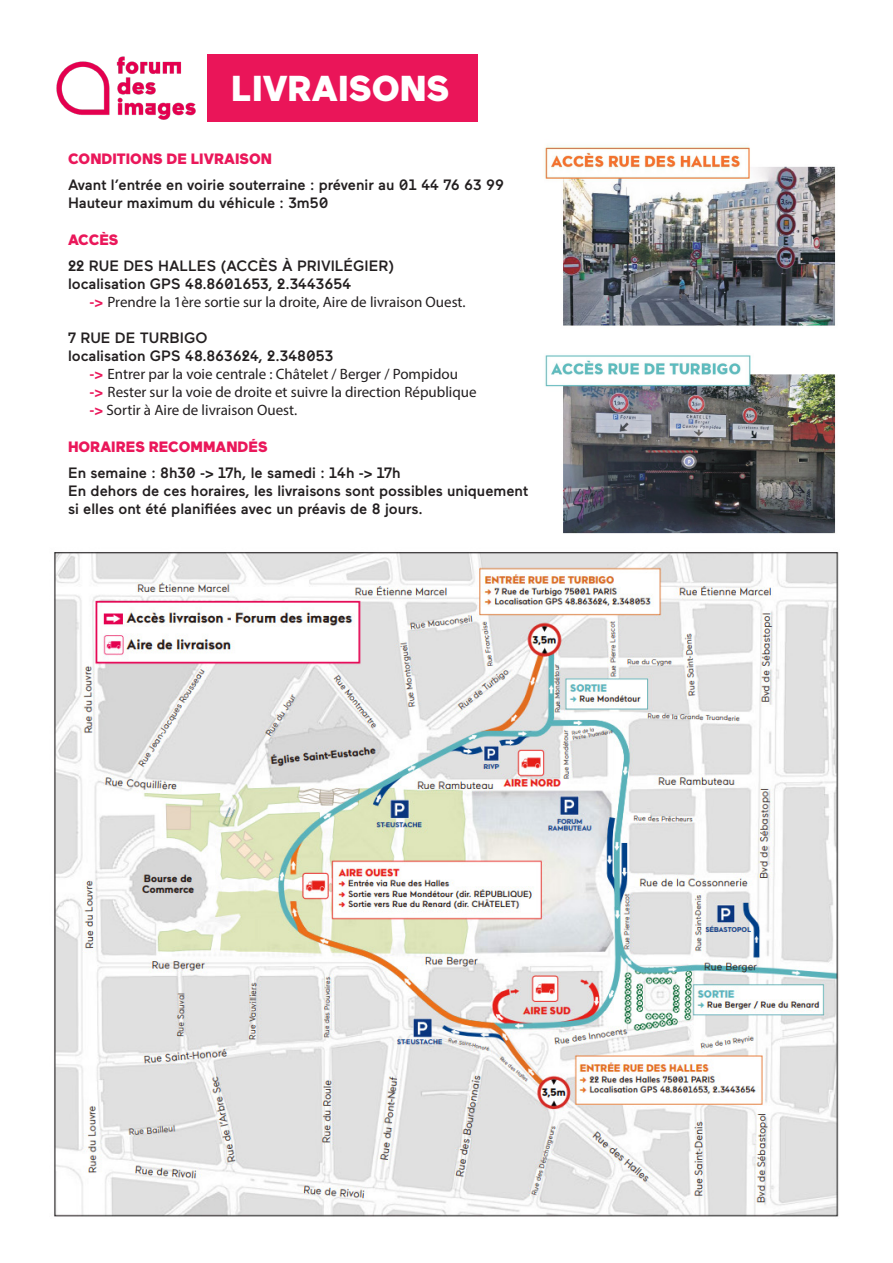
<style>
.page{position:relative;width:893px;height:1263px;background:#fff}
.page>*{position:absolute;margin:0;border:0;box-sizing:border-box;transform-origin:0 0}
.t1{font:900 36px "Maax";color:#fff}
.t2{font:500 15px "Maax";color:#231f20}
.t3{font:15px "Myriad Pro";color:#231f20}
.t4{font:900 15px "Maax";color:#ea175a}
.s1{font-family:"Maax";font-weight:500;color:#ea175a}
</style>
<div class="page">
<div style="left:207px;top:54px;width:271px;height:67px;background:#ea1559"></div>
<img style="left:56px;top:56px;width:140px;height:64px">
<img style="left:545px;top:146px;width:291px;height:388px">
<img style="left:54px;top:552px;width:785px;height:665px">
<p class="t1" style="left:231px;top:64px;width:220px">LIVRAISONS</p>
<p class="t4" style="left:68px;top:149px;width:206px">CONDITIONS DE LIVRAISON</p>
<p class="t2" style="left:68px;top:175px;width:438px">Avant l’entrée en voirie souterraine : prévenir au 01 44 76 63 99</p>
<p class="t2" style="left:68px;top:193px;width:262px">Hauteur maximum du véhicule : 3m50</p>
<p class="t4" style="left:68px;top:230px;width:52px">ACCÈS</p>
<p class="t2" style="left:68px;top:256px;width:328px">22 RUE DES HALLES (ACCÈS À PRIVILÉGIER)</p>
<p class="t2" style="left:68px;top:274px;width:285px">localisation GPS 48.8601653, 2.3443654</p>
<p class="t3" style="left:90px;top:292px;width:377px"><span class="s1">-&gt;</span> Prendre la 1ère sortie sur la droite, Aire de livraison Ouest.</p>
<p class="t2" style="left:68px;top:328px;width:141px">7 RUE DE TURBIGO</p>
<p class="t2" style="left:68px;top:346px;width:267px">localisation GPS 48.863624, 2.348053</p>
<p class="t3" style="left:90px;top:364px;width:370px"><span class="s1">-&gt;</span> Entrer par la voie centrale : Châtelet / Berger / Pompidou</p>
<p class="t3" style="left:90px;top:382px;width:388px"><span class="s1">-&gt;</span> Rester sur la voie de droite et suivre la direction République</p>
<p class="t3" style="left:90px;top:400px;width:209px"><span class="s1">-&gt;</span> Sortir à Aire de livraison Ouest.</p>
<p class="t4" style="left:68px;top:437px;width:201px">HORAIRES RECOMMANDÉS</p>
<p class="t2" style="left:68px;top:463px;width:334px">En semaine : 8h30 -&gt; 17h, le samedi : 14h -&gt; 17h</p>
<p class="t2" style="left:68px;top:481px;width:462px">En dehors de ces horaires, les livraisons sont possibles uniquement</p>
<p class="t2" style="left:68px;top:499px;width:356px">si elles ont été planifiées avec un préavis de 8 jours.</p>
</div>
